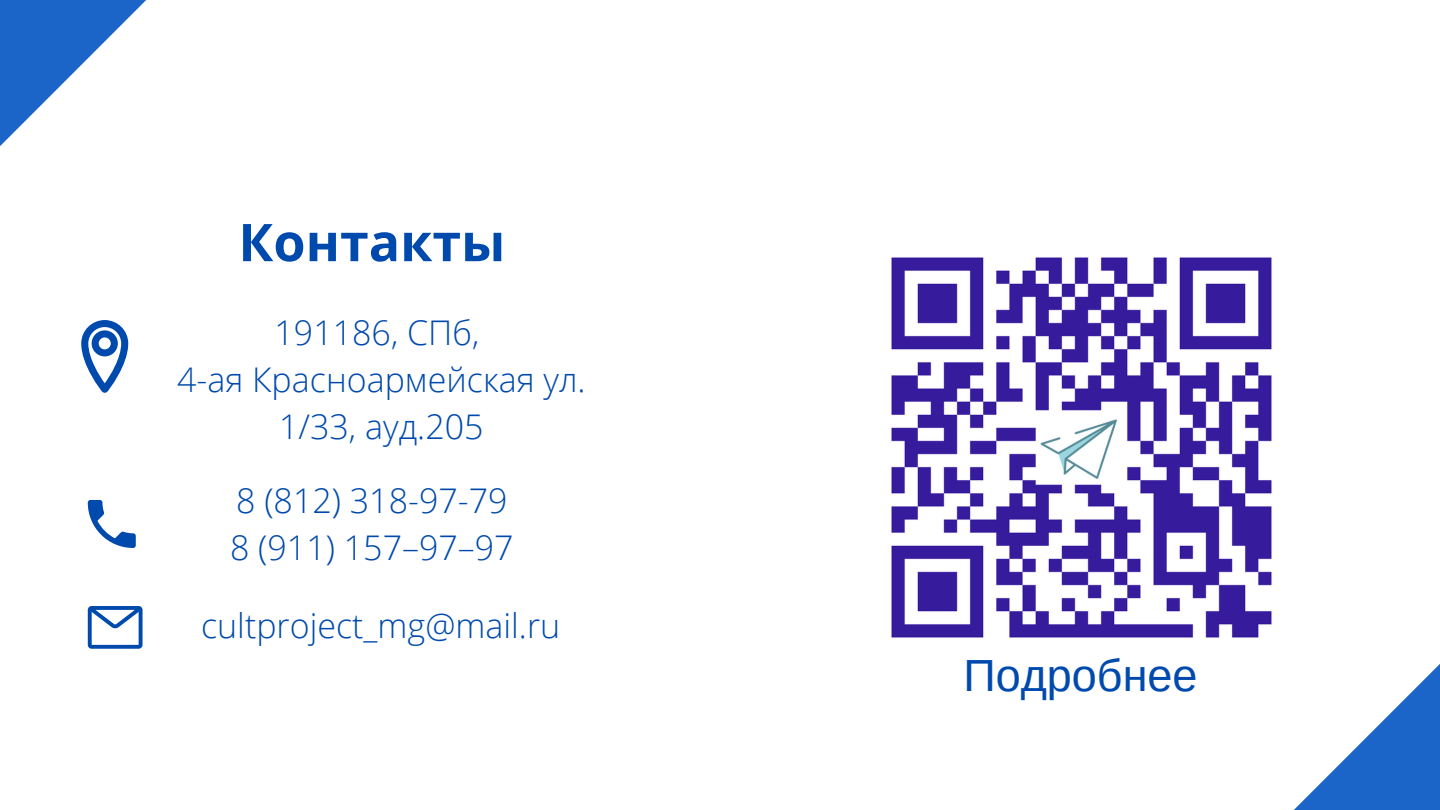
<style>
.page{position:relative;width:1440px;height:810px;background:#fff}
.page>*{position:absolute;margin:0;border:0;box-sizing:border-box;transform-origin:0 0}
.t1{font:700 52px "Open Sans";color:#004aad}
.t2{font:45px "Arimo";color:#004aad}
.t3{font:300 34px/47.2px "Open Sans";color:#004aad;text-align:center}
</style>
<div class="page">
<svg style="left:0;top:0;width:146px;height:146px"></svg>
<svg style="left:1294px;top:664px;width:146px;height:146px"></svg>
<img style="left:891px;top:257px;width:381px;height:381px">
<svg style="left:88px;top:500px;width:48px;height:48px"></svg>
<svg style="left:88px;top:606px;width:55px;height:43px"></svg>
<svg style="left:81px;top:320px;width:47px;height:73px"></svg>
<p class="t1" style="left:238px;top:206px;width:268px">Контакты</p>
<p class="t3" style="left:275px;top:308px;width:206px">191186, СПб,</p>
<p class="t3" style="left:177px;top:355px;width:410px">4-ая Красноармейская ул.<br>1/33, ауд.205</p>
<p class="t3" style="left:236px;top:476px;width:273px">8 (812) 318-97-79</p>
<p class="t3" style="left:230px;top:524px;width:285px">8 (911) 157–97–97</p>
<p class="t3" style="left:201px;top:601px;width:361px">cultproject_mg@mail.ru</p>
<p class="t2" style="left:963px;top:650px;width:236px">Подробнее</p>
</div>
